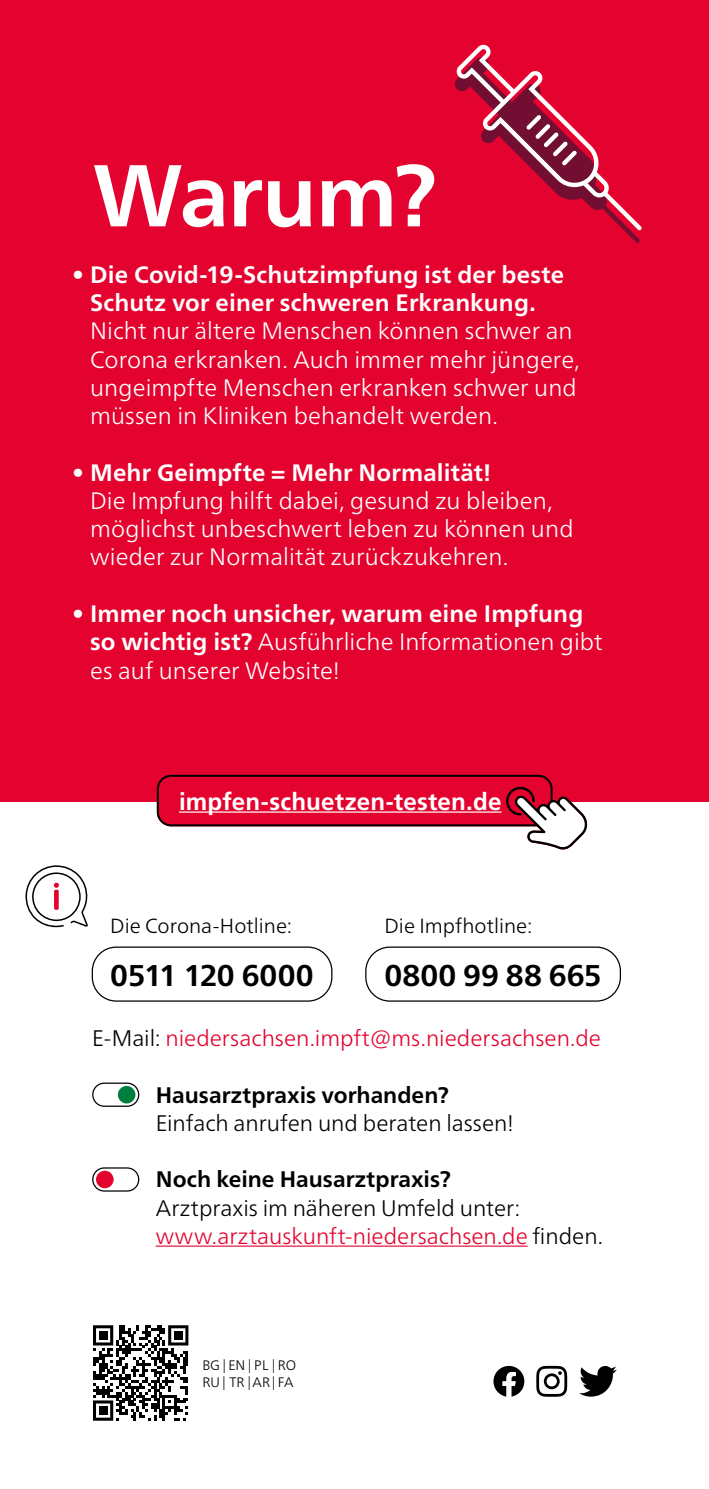
<style>
.page{position:relative;width:709px;height:1489px;background:#fff}
.page>*{position:absolute;margin:0;border:0;box-sizing:border-box;transform-origin:0 0}
.t1{font:700 87.5px "Neue Frutiger World";letter-spacing:-.01em;color:#fff}
.t2{font:700 30px "Neue Frutiger World";color:#000}
.t3{font:700 24.25px "Frutiger LT Pro";letter-spacing:.005em;color:#fff}
.t4{font:300 23.75px/28.2px "Neue Frutiger World";letter-spacing:.005em;color:#fff}
.t5{font:700 23.75px/28.2px "Neue Frutiger World";letter-spacing:.005em;color:#fff;text-align:center}
.t6{font:300 22.5px/28.2px "Neue Frutiger World";color:#000}
.t7{font:700 22.5px "Neue Frutiger World";color:#000}
.t8{font:300 22.5px "Neue Frutiger World";color:#e4032e}
.t9{font:300 20.5px "Neue Frutiger World";color:#000}
.t10{font:300 13.75px/16.5px "Neue Frutiger World";letter-spacing:-.005em;color:#000}
.s1{font-weight:700}
.s2{color:#000}
.s3{color:#e4032e}
</style>
<div class="page">
<div style="left:0;top:0;width:709px;height:801px;background:#e4032e"></div>
<hr style="left:156px;top:1245px;width:371px;height:1px;background:#e4032e">
<div style="left:92px;top:1082px;width:47px;height:24px;border:1px solid #000;border-radius:12px"></div>
<div style="left:118px;top:1085px;width:17px;height:18px;background:#007e3d;border-radius:50%"></div>
<div style="left:92px;top:1167px;width:47px;height:24px;border:1px solid #000;border-radius:12px"></div>
<div style="left:96px;top:1170px;width:18px;height:18px;background:#e4032e;border-radius:50%"></div>
<svg style="left:93px;top:1325px;width:95px;height:95px"></svg>
<div style="left:99px;top:1330px;width:8px;height:9px;background:#000"></div>
<div style="left:174px;top:1330px;width:9px;height:9px;background:#000"></div>
<div style="left:99px;top:1405px;width:8px;height:9px;background:#000"></div>
<svg style="left:579px;top:1366px;width:38px;height:30px"></svg>
<svg style="left:536px;top:1365px;width:31px;height:31px"></svg>
<svg style="left:493px;top:1365px;width:31px;height:31px"></svg>
<svg style="left:25px;top:865px;width:63px;height:62px"></svg>
<div style="left:92px;top:946px;width:240px;height:55px;border:1px solid #000;border-radius:24px"></div>
<div style="left:365px;top:946px;width:256px;height:55px;border:1px solid #000;border-radius:24px"></div>
<svg style="left:455px;top:45px;width:187px;height:198px"></svg>
<svg style="left:157px;top:774px;width:432px;height:76px"></svg>
<h1 class="t1" style="left:92px;top:119px;width:345px">Warum?</h1>
<p class="t5" style="left:72px;top:260px;width:493px">• Die Covid-19-Schutzimpfung ist der beste<br>Schutz vor einer schweren Erkrankung.</p>
<p class="t4" style="left:90px;top:317px;width:491px">Nicht nur ältere Menschen können schwer an Corona erkranken. Auch immer mehr jüngere, ungeimpfte Menschen erkranken schwer und müssen in Kliniken behandelt werden.</p>
<p class="t5" style="left:72px;top:458px;width:420px">• Mehr Geimpfte = Mehr Normalität!</p>
<p class="t4" style="left:90px;top:486px;width:485px">Die Impfung hilft dabei, gesund zu bleiben, möglichst unbeschwert leben zu können und wieder zur Normalität zurückzukehren.</p>
<p class="t4" style="left:90px;top:599px;width:514px;text-indent:-18px"><span class="s1">• Immer noch unsicher, warum eine Impfung so wichtig ist?</span> Ausführliche Informationen gibt es auf unserer Website!</p>
<p class="t3" style="left:179px;top:787px;width:324px">impfen-schuetzen-testen.de</p>
<p class="t9" style="left:110px;top:909px;width:183px">Die Corona-Hotline:</p>
<p class="t2" style="left:110px;top:948px;width:205px">0511 120 6000</p>
<p class="t9" style="left:384px;top:909px;width:149px">Die Impfhotline:</p>
<p class="t2" style="left:384px;top:948px;width:219px">0800 99 88 665</p>
<p class="t8" style="left:92px;top:1020px;width:510px"><span class="s2">E-Mail:</span> niedersachsen.impft@ms.niedersachsen.de</p>
<p class="t7" style="left:156px;top:1074px;width:294px">Hausarztpraxis vorhanden?</p>
<p class="t6" style="left:156px;top:1108px;width:360px">Einfach anrufen und beraten lassen!</p>
<p class="t7" style="left:156px;top:1159px;width:296px">Noch keine Hausarztpraxis?</p>
<p class="t6" style="left:156px;top:1193px;width:449px">Arztpraxis im näheren Umfeld unter: <span class="s3">www.arztauskunft-niedersachsen.de</span> finden.</p>
<p class="t10" style="left:202px;top:1356px;width:95px">BG | EN | PL | RO<br>RU | TR | AR | FA</p>
</div>
